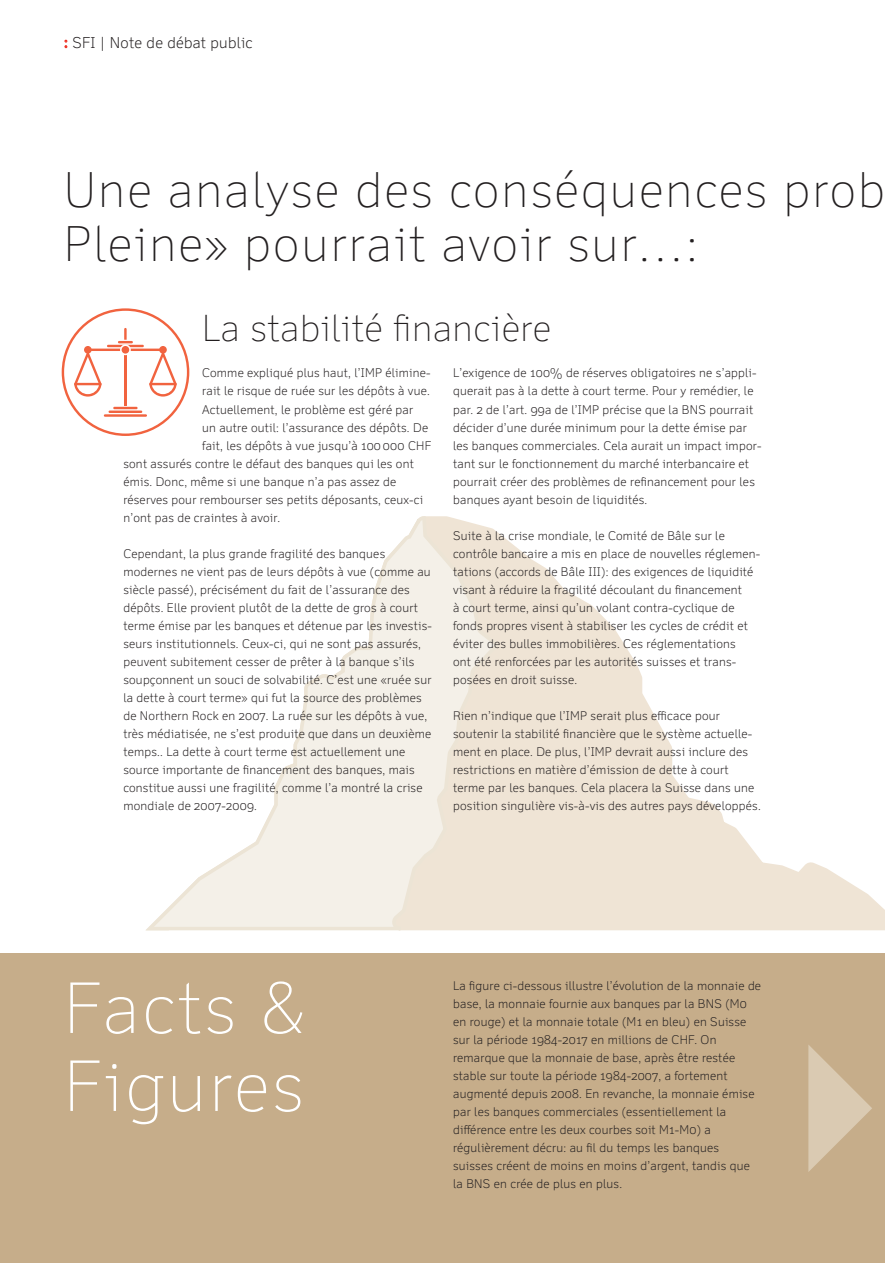
<style>
.page{position:relative;width:885px;height:1263px;background:#fff}
.page>*{position:absolute;margin:0;border:0;box-sizing:border-box;transform-origin:0 0}
.t1{font:100 69.3px "Felbridge Pro";letter-spacing:.045em;color:#fff}
.t2{font:100 48px/54px "Felbridge Pro";letter-spacing:.045em;color:#231f20}
.Copy{font:100 36px "Felbridge Pro";letter-spacing:.02em;color:#231f20}
.t3{font:300 15px "Felbridge Pro";letter-spacing:.02em;color:#231f20}
.Copy-2{font:300 12px/18px "Felbridge Pro";letter-spacing:.02em;color:#231f20}
.s1{font-family:"New Baskerville Std";font-weight:400;font-size:16.5px;color:#ee2e22}
</style>
<div class="page">
<svg style="left:502px;top:536px;width:382px;height:394px"></svg>
<svg style="left:146px;top:516px;width:356px;height:414px"></svg>
<hr style="left:884px;top:953px;width:1px;height:310px;background:#c6ad8a">
<div style="left:0;top:953px;width:884px;height:310px;background:#c6ad8a"></div>
<svg style="left:808px;top:1045px;width:64px;height:127px"></svg>
<svg style="left:65px;top:40px;width:2px;height:8px"></svg>
<svg style="left:62px;top:308px;width:127px;height:128px"></svg>
<p class="t3" style="left:64px;top:34px;width:190px"><span class="s1">:</span> SFI | Note de débat public</p>
<p class="t2" style="left:64px;top:162px;width:822px">Une analyse des conséquences prob<br>Pleine» pourrait avoir sur…:</p>
<p class="Copy" style="left:202px;top:307px;width:350px">La stabilité financière</p>
<p class="Copy-2" style="left:202px;top:364px;width:230px">Comme expliqué plus haut, l’IMP élimine-</p>
<p class="Copy-2" style="left:202px;top:382px;width:229px">rait le risque de ruée sur les dépôts à vue.</p>
<p class="Copy-2" style="left:202px;top:400px;width:213px">Actuellement, le problème est géré par</p>
<p class="Copy-2" style="left:202px;top:418px;width:227px">un autre outil: l’assurance des dépôts. De</p>
<p class="Copy-2" style="left:202px;top:436px;width:231px">fait, les dépôts à vue jusqu’à 100 000 CHF</p>
<p class="Copy-2" style="left:123px;top:454px;width:292px">sont assurés contre le défaut des banques qui les ont</p>
<p class="Copy-2" style="left:123px;top:472px;width:274px">émis. Donc, même si une banque n’a pas assez de</p>
<p class="Copy-2" style="left:123px;top:490px;width:301px">réserves pour rembourser ses petits déposants, ceux-ci</p>
<p class="Copy-2" style="left:123px;top:508px;width:158px">n’ont pas de craintes à avoir.</p>
<p class="Copy-2" style="left:123px;top:544px;width:310px">Cependant, la plus grande fragilité des banques modernes ne vient pas de leurs dépôts à vue (comme au siècle passé), précisément du fait de l’assurance des dépôts. Elle provient plutôt de la dette de gros à court terme émise par les banques et détenue par les investis&shy;seurs institutionnels. Ceux-ci, qui ne sont pas assurés, peuvent subitement cesser de prêter à la banque s’ils soupçonnent un souci de solvabilité. C’est une «ruée sur la dette à court terme» qui fut la source des problèmes de Northern Rock en 2007. La ruée sur les dépôts à vue, très médiatisée, ne s’est produite que dans un deuxième temps.. La dette à court terme est actuellement une source importante de financement des banques, mais constitue aussi une fragilité, comme l’a montré la crise mondiale de 2007-2009.</p>
<p class="Copy-2" style="left:453px;top:364px;width:310px">L’exigence de 100% de réserves obligatoires ne s’appli&shy;querait pas à la dette à court terme. Pour y remédier, le par. 2 de l’art. 99a de l’IMP précise que la BNS pourrait décider d’une durée minimum pour la dette émise par les banques commerciales. Cela aurait un impact impor&shy;tant sur le fonctionnement du marché interbancaire et pourrait créer des problèmes de refinancement pour les banques ayant besoin de liquidités.</p>
<p class="Copy-2" style="left:453px;top:526px;width:308px">Suite à la crise mondiale, le Comité de Bâle sur le contrôle bancaire a mis en place de nouvelles réglemen&shy;tations (accords de Bâle III): des exigences de liquidité visant à réduire la fragilité découlant du financement<br>à court terme, ainsi qu’un volant contra-cyclique de fonds propres visent à stabiliser les cycles de crédit et éviter des bulles immobilières. Ces réglementations<br>ont été renforcées par les autorités suisses et trans&shy;posées en droit suisse.</p>
<p class="Copy-2" style="left:453px;top:706px;width:309px">Rien n’indique que l’IMP serait plus efficace pour soutenir la stabilité financière que le système actuelle&shy;ment en place. De plus, l’IMP devrait aussi inclure des restrictions en matière d’émission de dette à court terme par les banques. Cela placera la Suisse dans une position singulière vis-à-vis des autres pays développés.</p>
<p class="t1" style="left:64px;top:967px;width:243px">Facts &amp;</p>
<p class="t1" style="left:64px;top:1045px;width:241px">Figures</p>
<p class="Copy-2" style="left:453px;top:976px;width:309px">La figure ci-dessous illustre l’évolution de la monnaie de base, la monnaie fournie aux banques par la BNS (M0 en rouge) et la monnaie totale (M1 en bleu) en Suisse sur la période 1984-2017 en millions de CHF. On remarque que la monnaie de base, après être restée stable sur toute la période 1984-2007, a fortement augmenté depuis 2008. En revanche, la monnaie émise par les banques commerciales (essentiellement la différence entre les deux courbes soit M1-M0) a régulièrement décru: au fil du temps les banques suisses créent de moins en moins d’argent, tandis que la BNS en crée de plus en plus.</p>
</div>
